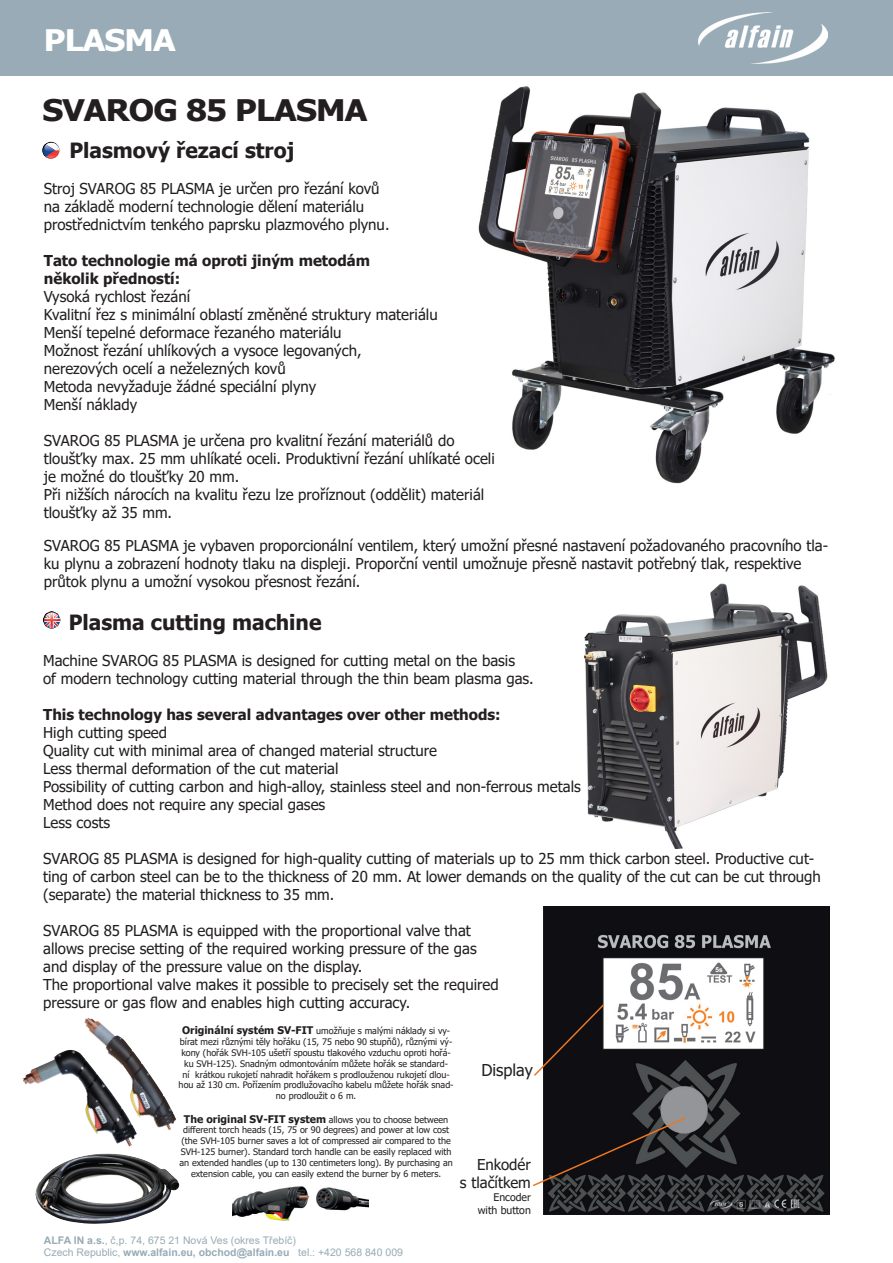
<style>
.page{position:relative;width:893px;height:1263px;background:#fff}
.page>*{position:absolute;margin:0;border:0;box-sizing:border-box;transform-origin:0 0}
.Nadpis_stroje{font:700 29.7px "Tahoma";letter-spacing:-.025em;color:#231f20;scale:1.11 1}
.Zahlavi{font:700 29.7px "Tahoma";letter-spacing:-.025em;color:#fff;scale:1.11 1}
.Napis_stroje_malý{font:700 21px "Tahoma";color:#231f20}
.t1{font:16.35px "Tahoma";color:#231f20}
.t2{font:15px/18px "Tahoma";color:#231f20}
.t3{font:700 15px/18px "Tahoma";color:#231f20}
.t4{font:10.5px/12.6px "Arial";color:#98abb6}
.t5{font:10.5px/12.6px "Tahoma";color:#231f20;text-align:right}
.t6{font:9px/10.8px "Tahoma";color:#231f20;text-align:center}
.s1{font-weight:700;font-size:10.5px}
.s2{font-weight:700}
</style>
<div class="page">
<img style="left:478px;top:86px;width:357px;height:398px">
<img style="left:232px;top:1186px;width:136px;height:35px">
<img style="left:543px;top:906px;width:286px;height:308px">
<div style="left:0;top:0;width:893px;height:75px;background:#98abb6"></div>
<img style="left:698px;top:13px;width:129px;height:51px">
<svg style="left:533px;top:1116px;width:154px;height:71px;background:#312e2f"></svg>
<svg style="left:43px;top:611px;width:17px;height:17px"></svg>
<svg style="left:42px;top:142px;width:17px;height:17px"></svg>
<svg style="left:534px;top:1002px;width:72px;height:75px;background:#373334"></svg>
<img style="left:584px;top:583px;width:244px;height:265px">
<img style="left:84px;top:1017px;width:73px;height:111px">
<img style="left:22px;top:1050px;width:48px;height:35px">
<img style="left:54px;top:1153px;width:54px;height:15px">
<p class="Zahlavi" style="left:44px;top:19px;width:120px">PLASMA</p>
<p class="Nadpis_stroje" style="left:42px;top:89px;width:294px">SVAROG 85 PLASMA</p>
<p class="Napis_stroje_malý" style="left:69px;top:135px;width:226px">Plasmový řezací stroj</p>
<p class="t2" style="left:44px;top:180px;width:347px">Stroj SVAROG 85 PLASMA je určen pro řezání kovů na základě moderní technologie dělení materiálu prostřednictvím tenkého paprsku plazmového plynu.</p>
<p class="t3" style="left:44px;top:252px;width:328px">Tato technologie má oproti jiným metodám několik předností:</p>
<p class="t2" style="left:44px;top:288px;width:148px">Vysoká rychlost řezání</p>
<p class="t2" style="left:44px;top:306px;width:395px">Kvalitní řez s minimální oblastí změněné struktury materiálu</p>
<p class="t2" style="left:44px;top:324px;width:299px">Menší tepelné deformace řezaného materiálu</p>
<p class="t2" style="left:44px;top:342px;width:319px">Možnost řezání uhlíkových a vysoce legovaných, nerezových ocelí a neželezných kovů</p>
<p class="t2" style="left:44px;top:378px;width:274px">Metoda nevyžaduje žádné speciální plyny</p>
<p class="t2" style="left:44px;top:396px;width:95px">Menší náklady</p>
<p class="t2" style="left:44px;top:432px;width:452px">SVAROG 85 PLASMA je určena pro kvalitní řezání materiálů do tloušťky max. 25 mm uhlíkaté oceli. Produktivní řezání uhlíkaté oceli je možné do tloušťky 20 mm.</p>
<p class="t2" style="left:44px;top:486px;width:442px">Při nižších nárocích na kvalitu řezu lze proříznout (oddělit) materiál tloušťky až 35 mm.</p>
<p class="t2" style="left:44px;top:537px;width:786px">SVAROG 85 PLASMA je vybaven proporcionální ventilem, který umožní přesné nastavení požadovaného pracovního tla&shy;ku plynu a zobrazení hodnoty tlaku na displeji. Proporční ventil umožnuje přesně nastavit potřebný tlak, respektive průtok plynu a umožní vysokou přesnost řezání.</p>
<p class="Napis_stroje_malý" style="left:69px;top:607px;width:254px">Plasma cutting machine</p>
<p class="t2" style="left:43px;top:652px;width:492px">Machine SVAROG 85 PLASMA is designed for cutting metal on the basis<br>of modern technology cutting material through the thin beam plasma gas.</p>
<p class="t3" style="left:43px;top:706px;width:459px">This technology has several advantages over other methods:</p>
<p class="t2" style="left:43px;top:724px;width:125px">High cutting speed</p>
<p class="t2" style="left:43px;top:742px;width:395px">Quality cut with minimal area of changed material structure</p>
<p class="t2" style="left:43px;top:760px;width:297px">Less thermal deformation of the cut material</p>
<p class="t2" style="left:43px;top:778px;width:539px">Possibility of cutting carbon and high-alloy, stainless steel and non-ferrous metals</p>
<p class="t2" style="left:43px;top:796px;width:284px">Method does not require any special gases</p>
<p class="t2" style="left:43px;top:814px;width:68px">Less costs</p>
<p class="t2" style="left:43px;top:850px;width:779px">SVAROG 85 PLASMA is designed for high-quality cutting of materials up to 25 mm thick carbon steel. Productive cut&shy;ting of carbon steel can be to the thickness of 20 mm. At lower demands on the quality of the cut can be cut through (separate) the material thickness to 35 mm.</p>
<p class="t2" style="left:43px;top:922px;width:435px">SVAROG 85 PLASMA is equipped with the proportional valve that allows precise setting of the required working pressure of the gas and display of the pressure value on the display.</p>
<p class="t2" style="left:43px;top:976px;width:457px">The proportional valve makes it possible to precisely set the required pressure or gas flow and enables high cutting accuracy.</p>
<p class="t6" style="left:179px;top:1026px;width:276px"><span class="s1">Originální systém SV-FIT</span> umožňuje s malými náklady si vy&shy;bírat mezi různými těly hořáku (15, 75 nebo 90 stupňů), různými vý&shy;kony (hořák SVH-105 ušetří spoustu tlakového vzduchu oproti hořá&shy;ku SVH-125). Snadným odmontováním můžete hořák se standard-<br>ní krátkou rukojetí nahradit hořákem s prodlouženou rukojetí dlou&shy;hou až 130 cm. Pořízením prodlužovacího kabelu můžete hořák snad&shy;no prodloužit o 6 m.</p>
<p class="t6" style="left:179px;top:1114px;width:275px"><span class="s1">The original SV-FIT system</span> allows you to choose between different torch heads (15, 75 or 90 degrees) and power at low cost (the SVH-105 burner saves a lot of compressed air compared to the SVH-125 burner). Standard torch handle can be easily replaced with an extended handles (up to 130 centimeters long). By purchasing an extension cable, you can easily extend the burner by 6 meters.</p>
<p class="t1" style="left:481px;top:1059px;width:53px">Display</p>
<p class="t2" style="left:460px;top:1157px;width:72px;text-align:right">Enkodér<br>s tlačítkem</p>
<p class="t5" style="left:478px;top:1191px;width:55px">Encoder with button</p>
<p class="t4" style="left:44px;top:1234px;width:361px"><span class="s2">ALFA IN a.s.</span>, č,p. 74, 675 21 Nová Ves (okres Třebíč)<br>Czech Republic, <span class="s2">www.alfain.eu, obchod@alfain.eu</span> tel.: +420 568 840 009</p>
</div>
